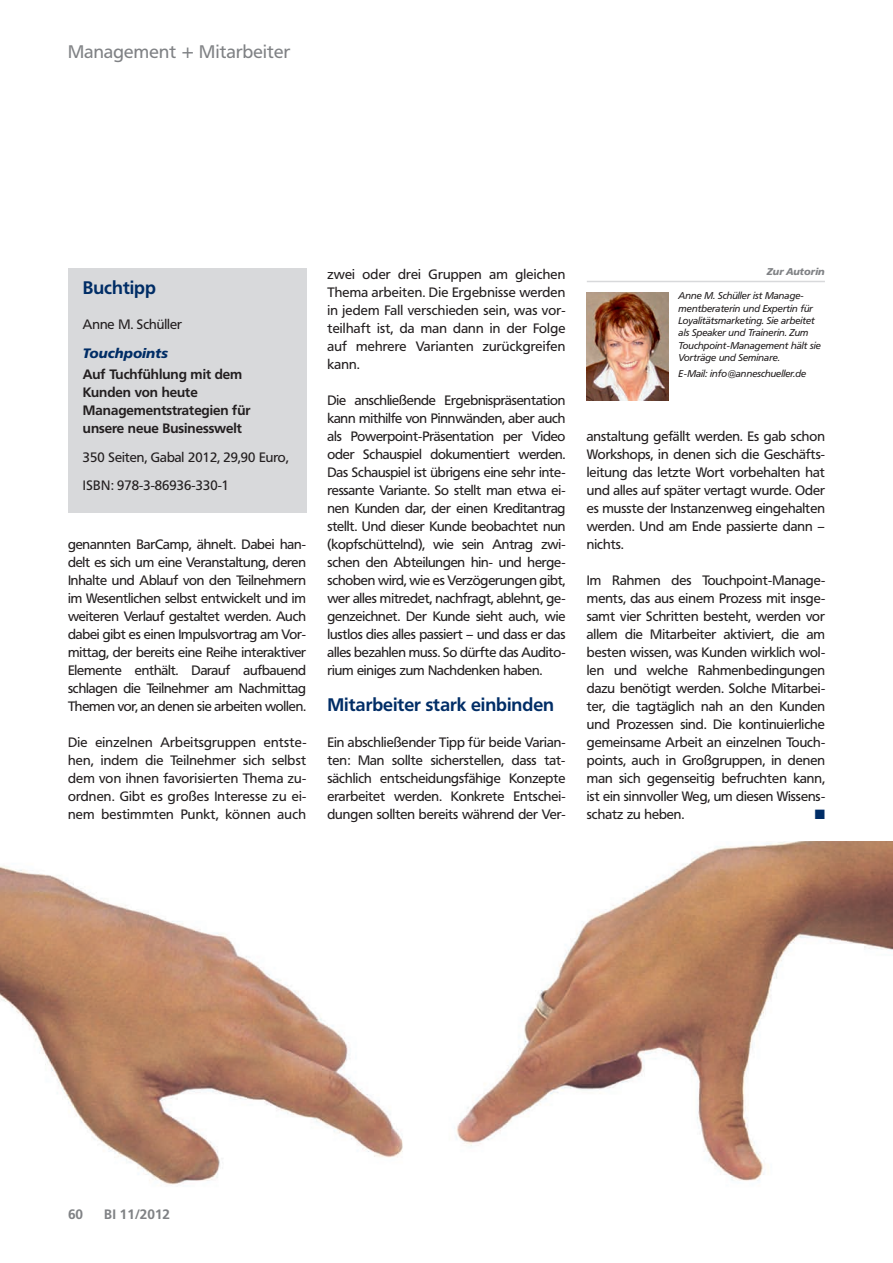
<style>
.page{position:relative;width:893px;height:1263px;background:#fff}
.page>*{position:absolute;margin:0;border:0;box-sizing:border-box;transform-origin:0 0}
.t1{font:700 18px "Frutiger BSK";color:#002d66}
.t2{font:18px "Frutiger BSK";letter-spacing:.015em;color:#808285}
.t3{font:13.5px/18px "Frutiger BSK";color:#231f20;text-align:justify}
.t4{font:700 13.5px/18px "Frutiger BSK";color:#231f20}
.t5{font:700 13.5px "Frutiger BSK";color:#808285}
.t6{font:italic 900 13.5px "Frutiger BSK";color:#002d66}
.t7{font:13.5px "Zapf Dingbats";color:#002d66}
.t8{font:italic 9.75px/12.3px "Frutiger BSK";color:#231f20}
.t9{font:italic 900 9.75px "Frutiger BSK";color:#808285}
</style>
<div class="page">
<img style="left:587px;top:292px;width:82px;height:108px">
<hr style="left:587px;top:281px;width:238px;height:1px;background:#d8d9db">
<div style="left:68px;top:268px;width:238px;height:245px;background:#d8d9db"></div>
<img style="left:0;top:841px;width:892px;height:344px">
<h1 class="t2" style="left:68px;top:42px;width:224px">Management + Mitarbeiter</h1>
<h1 class="t1" style="left:83px;top:278px;width:75px">Buchtipp</h1>
<p class="t3" style="left:83px;top:316px;width:100px">Anne M. Schüller</p>
<p class="t6" style="left:83px;top:346px;width:86px">Touchpoints</p>
<p class="t4" style="left:83px;top:365px;width:169px">Auf Tuchfühlung mit dem<br>Kunden von heute<br>Managementstrategien für unsere neue Businesswelt</p>
<p class="t3" style="left:83px;top:443px;width:207px;line-height:28.7px">350 Seiten, Gabal 2012, 29,90 Euro,<br>ISBN: 978-3-86936-330-1</p>
<p class="t3" style="left:68px;top:535px;width:240px">genannten BarCamp, ähnelt. Dabei han&shy;delt es sich um eine Veranstaltung, deren Inhalte und Ablauf von den Teilnehmern im Wesentlichen selbst entwickelt und im weiteren Verlauf gestaltet werden. Auch dabei gibt es einen Impulsvortrag am Vor&shy;mittag, der bereits eine Reihe interaktiver Elemente enthält. Darauf aufbauend schlagen die Teilnehmer am Nachmittag Themen vor, an denen sie arbeiten wollen.</p>
<p class="t3" style="left:68px;top:733px;width:240px">Die einzelnen Arbeitsgruppen entste&shy;hen, indem die Teilnehmer sich selbst dem von ihnen favorisierten Thema zu&shy;ordnen. Gibt es großes Interesse zu ei&shy;nem bestimmten Punkt, können auch</p>
<p class="t3" style="left:327px;top:265px;width:240px">zwei oder drei Gruppen am gleichen Thema arbeiten. Die Ergebnisse werden in jedem Fall verschieden sein, was vor&shy;teilhaft ist, da man dann in der Folge auf mehrere Varianten zurückgreifen kann.</p>
<p class="t3" style="left:327px;top:391px;width:240px">Die anschließende Ergebnispräsentation kann mithilfe von Pinnwänden, aber auch als Powerpoint-Präsentation per Video oder Schauspiel dokumentiert werden.<br>Das Schauspiel ist übrigens eine sehr inte&shy;ressante Variante. So stellt man etwa ei&shy;nen Kunden dar, der einen Kreditantrag stellt. Und dieser Kunde beobachtet nun (kopfschüttelnd), wie sein Antrag zwi&shy;schen den Abteilungen hin- und herge&shy;schoben wird, wie es Verzögerungen gibt, wer alles mitredet, nachfragt, ablehnt, ge&shy;genzeichnet. Der Kunde sieht auch, wie lustlos dies alles passiert – und dass er das alles bezahlen muss. So dürfte das Audito&shy;rium einiges zum Nachdenken haben.</p>
<h1 class="t1" style="left:327px;top:695px;width:228px">Mitarbeiter stark einbinden</h1>
<p class="t3" style="left:327px;top:733px;width:240px">Ein abschließender Tipp für beide Varian&shy;ten: Man sollte sicherstellen, dass tat&shy;sächlich entscheidungsfähige Konzepte erarbeitet werden. Konkrete Entschei&shy;dungen sollten bereits während der Ver-</p>
<p class="t9" style="left:767px;top:266px;width:60px">Zur Autorin</p>
<p class="t8" style="left:679px;top:290px;width:144px">Anne M. Schüller ist Manage&shy;mentberaterin und Expertin für<br>Loyalitätsmarketing. Sie arbeitet als Speaker und Trainerin. Zum<br>Touchpoint-Management hält sie<br>Vorträge und Seminare.</p>
<p class="t8" style="left:679px;top:368px;width:129px">E-Mail: info@anneschueller.de</p>
<p class="t3" style="left:587px;top:427px;width:240px">anstaltung gefällt werden. Es gab schon Workshops, in denen sich die Geschäfts&shy;leitung das letzte Wort vorbehalten hat und alles auf später vertagt wurde. Oder es musste der Instanzenweg eingehalten werden. Und am Ende passierte dann – nichts.</p>
<p class="t3" style="left:587px;top:571px;width:240px">Im Rahmen des Touchpoint-Manage&shy;ments, das aus einem Prozess mit insge&shy;samt vier Schritten besteht, werden vor allem die Mitarbeiter aktiviert, die am besten wissen, was Kunden wirklich wol&shy;len und welche Rahmenbedingungen dazu benötigt werden. Solche Mitarbei&shy;ter, die tagtäglich nah an den Kunden und Prozessen sind. Die kontinuierliche gemeinsame Arbeit an einzelnen Touch&shy;points, auch in Großgruppen, in denen man sich gegenseitig befruchten kann, ist ein sinnvoller Weg, um diesen Wissens&shy;schatz zu heben.</p>
<p class="t7" style="left:815px;top:806px;width:12px">■</p>
<p class="t5" style="left:68px;top:1207px;width:17px">60</p>
<p class="t5" style="left:104px;top:1207px;width:68px">BI 11/2012</p>
</div>
